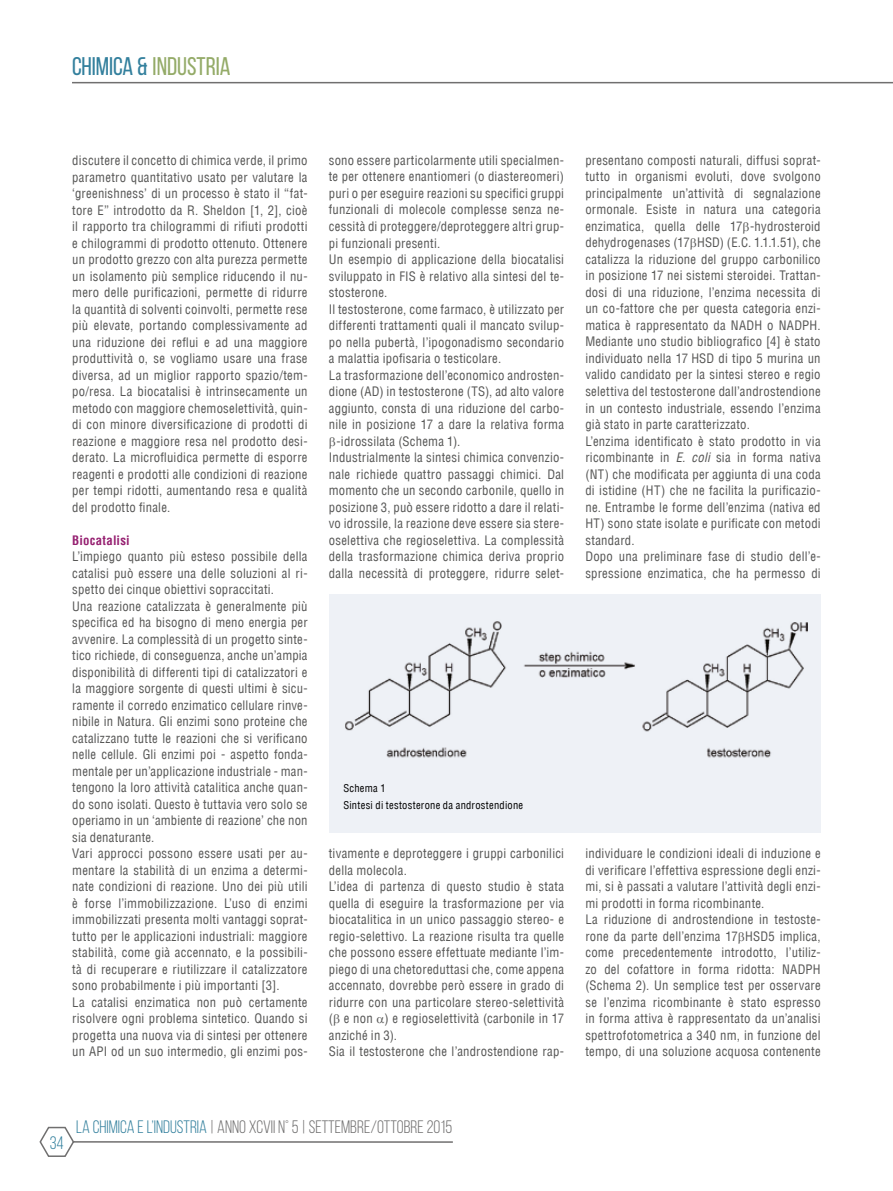
<style>
.page{position:relative;width:893px;height:1191px;background:#fff}
.page>*{position:absolute;margin:0;border:0;box-sizing:border-box;transform-origin:0 0}
.t1{font:25.5px "Bebas Neue";color:#94ab68}
.t2{font:18px "Bebas Neue";color:#706f6f}
.t3{font:18px "Bebas Neue";color:#33809d}
.t4{font:condensed 12.75px/16.5px "Helvetica LT";letter-spacing:.02em;color:#575756}
.t5{font:700 condensed 12.75px "Helvetica LT";letter-spacing:.015em;color:#962071}
.t6{font:condensed 10.5px/16.5px "Helvetica LT";letter-spacing:.025em;color:#000}
.s1{color:#33809d}
.s2{font-style:italic}
</style>
<div class="page">
<hr style="left:72px;top:82px;width:821px;height:1px;background:#706f6f">
<svg style="left:39px;top:1126px;width:414px;height:31px"></svg>
<div style="left:329px;top:594px;width:492px;height:239px;background:#eef1f6"></div>
<img style="left:345px;top:621px;width:462px;height:137px">
<h1 class="t1" style="left:72px;top:52px;width:160px"><span class="s1">CHIMICA &amp;</span> INDUSTRIA</h1>
<p class="t4" style="left:72px;top:152px;width:237px;text-align:justify">discutere il concetto di chimica verde, il primo parametro quantitativo usato per valutare la ‘greenishness’ di un processo è stato il “fat&shy;tore E” introdotto da R. Sheldon [1, 2], cioè il rapporto tra chilogrammi di rifiuti prodotti e chilogrammi di prodotto ottenuto. Ottenere un prodotto grezzo con alta purezza permette un isolamento più semplice riducendo il nu&shy;mero delle purificazioni, permette di ridurre la quantità di solventi coinvolti, permette rese più elevate, portando complessivamente ad una riduzione dei reflui e ad una maggiore produttività o, se vogliamo usare una frase diversa, ad un miglior rapporto spazio/tem&shy;po/resa. La biocatalisi è intrinsecamente un metodo con maggiore chemoselettività, quin&shy;di con minore diversificazione di prodotti di reazione e maggiore resa nel prodotto desi&shy;derato. La microfluidica permette di esporre reagenti e prodotti alle condizioni di reazione per tempi ridotti, aumentando resa e qualità del prodotto finale.</p>
<p class="t5" style="left:72px;top:532px;width:59px">Biocatalisi</p>
<p class="t4" style="left:72px;top:548px;width:237px">L’impiego quanto più esteso possibile della catalisi può essere una delle soluzioni al ri&shy;spetto dei cinque obiettivi sopraccitati.<br>Una reazione catalizzata è generalmente più specifica ed ha bisogno di meno energia per avvenire. La complessità di un progetto sinte&shy;tico richiede, di conseguenza, anche un’ampia disponibilità di differenti tipi di catalizzatori e la maggiore sorgente di questi ultimi è sicu&shy;ramente il corredo enzimatico cellulare rinve&shy;nibile in Natura. Gli enzimi sono proteine che catalizzano tutte le reazioni che si verificano nelle cellule. Gli enzimi poi - aspetto fonda&shy;mentale per un’applicazione industriale - man&shy;tengono la loro attività catalitica anche quan&shy;do sono isolati. Questo è tuttavia vero solo se operiamo in un ‘ambiente di reazione’ che non sia denaturante.<br>Vari approcci possono essere usati per au&shy;mentare la stabilità di un enzima a determi&shy;nate condizioni di reazione. Uno dei più utili è forse l’immobilizzazione. L’uso di enzimi immobilizzati presenta molti vantaggi soprat&shy;tutto per le applicazioni industriali: maggiore stabilità, come già accennato, e la possibili&shy;tà di recuperare e riutilizzare il catalizzatore sono probabilmente i più importanti [3].<br>La catalisi enzimatica non può certamente risolvere ogni problema sintetico. Quando si progetta una nuova via di sintesi per ottenere un API od un suo intermedio, gli enzimi pos-</p>
<p class="t4" style="left:329px;top:152px;width:237px">sono essere particolarmente utili specialmen-</p>
<p class="t4" style="left:329px;top:168px;width:237px">te per ottenere enantiomeri (o diastereomeri)</p>
<p class="t4" style="left:329px;top:185px;width:237px">puri o per eseguire reazioni su specifici gruppi</p>
<p class="t4" style="left:329px;top:201px;width:237px">funzionali di molecole complesse senza ne-</p>
<p class="t4" style="left:329px;top:218px;width:237px">cessità di proteggere/deproteggere altri grup-</p>
<p class="t4" style="left:329px;top:234px;width:113px">pi funzionali presenti.</p>
<p class="t4" style="left:329px;top:251px;width:237px">Un esempio di applicazione della biocatalisi</p>
<p class="t4" style="left:329px;top:267px;width:237px">sviluppato in FIS è relativo alla sintesi del te-</p>
<p class="t4" style="left:329px;top:284px;width:60px">stosterone.</p>
<p class="t4" style="left:329px;top:300px;width:237px">Il testosterone, come farmaco, è utilizzato per</p>
<p class="t4" style="left:329px;top:317px;width:237px">differenti trattamenti quali il mancato svilup-</p>
<p class="t4" style="left:329px;top:333px;width:237px">po nella pubertà, l’ipogonadismo secondario</p>
<p class="t4" style="left:329px;top:350px;width:174px">a malattia ipofisaria o testicolare.</p>
<p class="t4" style="left:329px;top:366px;width:237px">La trasformazione dell’economico androsten-</p>
<p class="t4" style="left:329px;top:383px;width:237px">dione (AD) in testosterone (TS), ad alto valore</p>
<p class="t4" style="left:329px;top:399px;width:237px">aggiunto, consta di una riduzione del carbo-</p>
<p class="t4" style="left:329px;top:416px;width:237px">nile in posizione 17 a dare la relativa forma</p>
<p class="t4" style="left:336px;top:432px;width:126px">-idrossilata (Schema 1).</p>
<p class="t4" style="left:329px;top:449px;width:237px">Industrialmente la sintesi chimica convenzio-</p>
<p class="t4" style="left:329px;top:465px;width:237px">nale richiede quattro passaggi chimici. Dal</p>
<p class="t4" style="left:329px;top:482px;width:237px">momento che un secondo carbonile, quello in</p>
<p class="t4" style="left:329px;top:498px;width:237px">posizione 3, può essere ridotto a dare il relati-</p>
<p class="t4" style="left:329px;top:515px;width:237px">vo idrossile, la reazione deve essere sia stere-</p>
<p class="t4" style="left:329px;top:531px;width:237px">oselettiva che regioselettiva. La complessità</p>
<p class="t4" style="left:329px;top:548px;width:237px">della trasformazione chimica deriva proprio</p>
<p class="t4" style="left:329px;top:564px;width:237px">dalla necessità di proteggere, ridurre selet-</p>
<p class="t6" style="left:343px;top:780px;width:181px">Schema 1<br>Sintesi di testosterone da androstendione</p>
<p class="t4" style="left:329px;top:845px;width:237px">tivamente e deproteggere i gruppi carbonilici della molecola.<br>L’idea di partenza di questo studio è stata quella di eseguire la trasformazione per via biocatalitica in un unico passaggio stereo- e regio-selettivo. La reazione risulta tra quelle che possono essere effettuate mediante l’im&shy;piego di una chetoreduttasi che, come appena accennato, dovrebbe però essere in grado di ridurre con una particolare stereo-selettività ( e non ) e regioselettività (carbonile in 17 anziché in 3).<br>Sia il testosterone che l’androstendione rap-</p>
<p class="t4" style="left:585px;top:152px;width:237px">presentano composti naturali, diffusi soprat&shy;tutto in organismi evoluti, dove svolgono principalmente un’attività di segnalazione ormonale. Esiste in natura una categoria enzimatica, quella delle 17 -hydrosteroid dehydrogenases (17 HSD) (E.C. 1.1.1.51), che catalizza la riduzione del gruppo carbonilico in posizione 17 nei sistemi steroidei. Trattan&shy;dosi di una riduzione, l’enzima necessita di un co-fattore che per questa categoria enzi&shy;matica è rappresentato da NADH o NADPH.<br>Mediante uno studio bibliografico [4] è stato individuato nella 17 HSD di tipo 5 murina un valido candidato per la sintesi stereo e regio selettiva del testosterone dall’androstendione in un contesto industriale, essendo l’enzima già stato in parte caratterizzato.<br>L’enzima identificato è stato prodotto in via ricombinante in <span class="s2">E. coli</span> sia in forma nativa (NT) che modificata per aggiunta di una coda di istidine (HT) che ne facilita la purificazio&shy;ne. Entrambe le forme dell’enzima (nativa ed HT) sono state isolate e purificate con metodi standard.<br>Dopo una preliminare fase di studio dell’e&shy;spressione enzimatica, che ha permesso di</p>
<p class="t4" style="left:585px;top:845px;width:237px">individuare le condizioni ideali di induzione e di verificare l’effettiva espressione degli enzi&shy;mi, si è passati a valutare l’attività degli enzi&shy;mi prodotti in forma ricombinante.<br>La riduzione di androstendione in testoste&shy;rone da parte dell’enzima 17 HSD5 implica, come precedentemente introdotto, l’utiliz&shy;zo del cofattore in forma ridotta: NADPH (Schema 2). Un semplice test per osservare se l’enzima ricombinante è stato espresso in forma attiva è rappresentato da un’analisi spettrofotometrica a 340 nm, in funzione del tempo, di una soluzione acquosa contenente</p>
<h2 class="t3" style="left:50px;top:1133px;width:16px">34</h2>
<h2 class="t2" style="left:76px;top:1117px;width:378px"><span class="s1">LA CHIMICA E L’INDUSTRIA</span> | ANNO XCVII N° 5 | SETTEMBRE/OTTOBRE 2015</h2>
</div>
